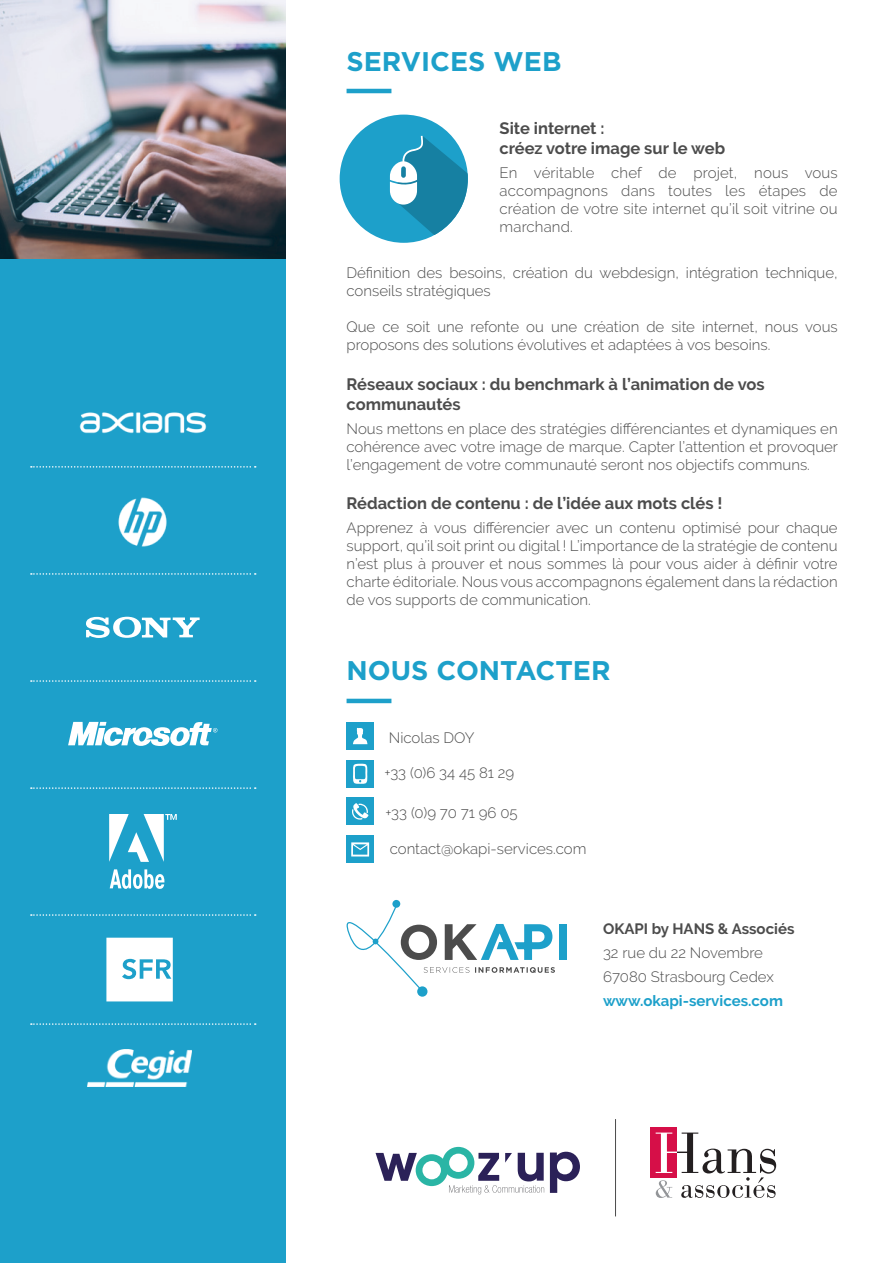
<style>
.page{position:relative;width:893px;height:1263px;background:#fff}
.page>*{position:absolute;margin:0;border:0;box-sizing:border-box;transform-origin:0 0}
.t1{font:700 27px "Gotham";color:#1da0ca}
.t2{font:700 16.5px/19.8px "Raleway";color:#4c4c4c}
.t3{font:300 15px/18px "Raleway";color:#4c4c4c}
.t4{font:700 15px "Raleway";color:#1da0ca}
.t5{font:700 15px "Raleway";color:#4c4c4c}
</style>
<div class="page">
<div style="left:0;top:0;width:286px;height:1263px;background:#1da0ca"></div>
<div style="left:559px;top:924px;width:7px;height:36px;background:#1da0ca"></div>
<div style="left:417px;top:986px;width:10px;height:11px;background:#1da0ca;border-radius:50%"></div>
<svg style="left:346px;top:899px;width:209px;height:95px"></svg>
<div style="left:347px;top:760px;width:27px;height:27px;background:#1da0ca"></div>
<svg style="left:353px;top:763px;width:15px;height:21px"></svg>
<div style="left:347px;top:798px;width:27px;height:27px;background:#1da0ca"></div>
<div style="left:347px;top:835px;width:27px;height:27px;background:#1da0ca"></div>
<svg style="left:352px;top:803px;width:16px;height:17px"></svg>
<img style="left:0;top:0;width:286px;height:259px">
<svg style="left:351px;top:842px;width:18px;height:14px"></svg>
<hr style="left:347px;top:89px;width:44px;height:4px;background:#1da0ca">
<hr style="left:347px;top:699px;width:44px;height:4px;background:#1da0ca">
<div style="left:340px;top:115px;width:128px;height:128px;background:#1da0ca;border-radius:50%"></div>
<svg style="left:390px;top:136px;width:78px;height:107px"></svg>
<div style="left:650px;top:1128px;width:27px;height:50px;background:#d60f48"></div>
<svg style="left:656px;top:1132px;width:120px;height:66px"></svg>
<hr style="left:615px;top:1119px;width:1px;height:97px;background:#4c4c4c">
<div style="left:347px;top:722px;width:27px;height:28px;background:#1da0ca"></div>
<svg style="left:353px;top:728px;width:14px;height:16px"></svg>
<svg style="left:68px;top:721px;width:150px;height:25px"></svg>
<svg style="left:31px;top:787px;width:225px;height:2px"></svg>
<svg style="left:31px;top:680px;width:225px;height:2px"></svg>
<svg style="left:31px;top:573px;width:225px;height:2px"></svg>
<svg style="left:31px;top:466px;width:225px;height:2px"></svg>
<svg style="left:86px;top:617px;width:114px;height:21px"></svg>
<svg style="left:110px;top:869px;width:54px;height:20px"></svg>
<svg style="left:109px;top:814px;width:68px;height:48px"></svg>
<img style="left:118px;top:497px;width:49px;height:50px">
<img style="left:79px;top:412px;width:128px;height:22px">
<svg style="left:31px;top:914px;width:225px;height:2px"></svg>
<svg style="left:31px;top:1023px;width:225px;height:2px"></svg>
<svg style="left:106px;top:938px;width:67px;height:63px;background:#e4f3f8"></svg>
<img style="left:88px;top:1049px;width:103px;height:37px">
<svg style="left:550px;top:1152px;width:30px;height:41px"></svg>
<svg style="left:376px;top:1147px;width:168px;height:47px"></svg>
<h1 class="t1" style="left:347px;top:43px;width:216px">SERVICES WEB</h1>
<p class="t2" style="left:500px;top:118px;width:227px">Site internet :<br>créez votre image sur le web</p>
<p class="t3" style="left:500px;top:163px;width:340px;text-align:justify">En véritable chef de projet, nous vous accompagnons dans toutes les étapes de création de votre site internet qu’il soit vitrine ou marchand.</p>
<p class="t3" style="left:347px;top:264px;width:493px">Définition des besoins, création du webdesign, intégration technique, conseils stratégiques</p>
<p class="t3" style="left:347px;top:318px;width:493px">Que ce soit une refonte ou une création de site internet, nous vous proposons des solutions évolutives et adaptées à vos besoins.</p>
<p class="t2" style="left:347px;top:374px;width:420px">Réseaux sociaux : du benchmark à l’animation de vos communautés</p>
<p class="t3" style="left:347px;top:419px;width:493px;text-align:justify">Nous mettons en place des stratégies différenciantes et dynamiques en cohérence avec votre image de marque. Capter l’attention et provoquer l’engagement de votre communauté seront nos objectifs communs.</p>
<p class="t2" style="left:347px;top:494px;width:378px">Rédaction de contenu : de l’idée aux mots clés !</p>
<p class="t3" style="left:347px;top:519px;width:493px;text-align:justify">Apprenez à vous différencier avec un contenu optimisé pour chaque support, qu’il soit print ou digital ! L’importance de la stratégie de contenu n’est plus à prouver et nous sommes là pour vous aider à définir votre charte éditoriale. Nous vous accompagnons également dans la rédaction de vos supports de communication.</p>
<h1 class="t1" style="left:347px;top:653px;width:265px">NOUS CONTACTER</h1>
<p class="t3" style="left:389px;top:729px;width:87px">Nicolas DOY</p>
<p class="t3" style="left:385px;top:763px;width:131px">+33 (0)6 34 45 81 29</p>
<p class="t3" style="left:385px;top:804px;width:134px">+33 (0)9 70 71 96 05</p>
<p class="t3" style="left:390px;top:839px;width:198px">contact@okapi-services.com</p>
<p class="t5" style="left:603px;top:920px;width:193px">OKAPI by HANS &amp; Associés</p>
<p class="t3" style="left:603px;top:940px;width:172px;line-height:24px">32 rue du 22 Novembre<br>67080 Strasbourg Cedex</p>
<p class="t4" style="left:603px;top:992px;width:181px">www.okapi-services.com</p>
</div>
